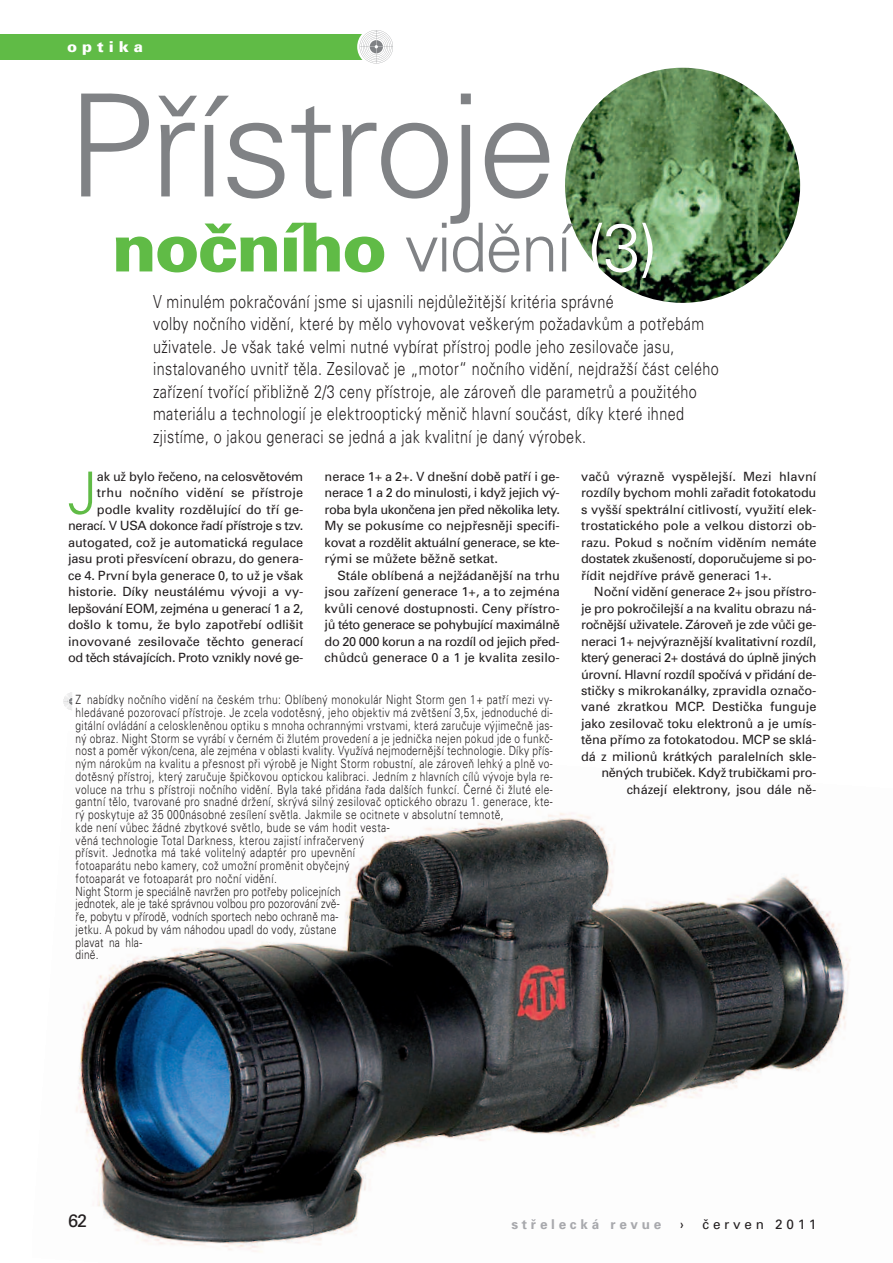
<style>
.page{position:relative;width:893px;height:1263px;background:#fff}
.page>*{position:absolute;margin:0;border:0;box-sizing:border-box;transform-origin:0 0}
.t1{font:300 142.5px "Univers CE";letter-spacing:-.03em;color:#808285}
.t2{font:900 67.5px "Univers CE";letter-spacing:-.035em;color:#60bb46}
.t3{font:300 58.35px "Univers CE";color:#60bb46}
.t4{font:300 18px/22.5px "Univers CE";letter-spacing:.025em;color:#231f20;scale:.8 1}
.t5{font:18px "Univers CE";color:#231f20}
.t6{font:900 15px "Univers CE";letter-spacing:.335em;color:#fff}
.t7{font:700 13.5px "Univers CE";letter-spacing:.275em;color:#a8a9ad}
.t8{font:13.5px "Univers CE";letter-spacing:.275em;color:#231f20}
.t9{font:12.75px/16.5px "Univers CE";letter-spacing:-.005em;color:#231f20;text-align:justify}
.t10{font:300 12.75px/12.8px "Univers CE";letter-spacing:.04em;color:#231f20;scale:.8 1}
.s1{font-weight:300;color:#808285}
.s2{font-weight:300;color:#fff}
</style>
<div class="page">
<img style="left:565px;top:68px;width:235px;height:235px;border-radius:50%">
<img style="left:76px;top:813px;width:774px;height:439px">
<div style="left:0;top:34px;width:376px;height:26px;background:#60bb46"></div>
<svg style="left:357px;top:28px;width:38px;height:38px"></svg>
<svg style="left:360px;top:30px;width:33px;height:33px"></svg>
<svg style="left:64px;top:692px;width:8px;height:18px"></svg>
<p class="t6" style="left:67px;top:41px;width:77px">optika</p>
<h1 class="t1" style="left:67px;top:94px;width:491px">Pfiístroje</h1>
<h2 class="t2" style="left:112px;top:223px;width:547px">noãního <span class="s1">vidûní</span> <span class="s2">(3)</span></h2>
<p class="t4" style="left:153px;top:291px;width:709px">V minulém pokraãování jsme si ujasnili nejdÛleÏitûj‰í kritéria správné<br>volby noãního vidûní, které by mûlo vyhovovat ve‰ker˘m poÏadavkÛm a potfiebám uÏivatele. Je v‰ak také velmi nutné vybírat pfiístroj podle jeho zesilovaãe jasu, instalovaného uvnitfi tûla. Zesilovaã je „motor“ noãního vidûní, nejdraÏ‰í ãást celého zafiízení tvofiící pfiibliÏnû 2/3 ceny pfiístroje, ale zároveÀ dle parametrÛ a pouÏitého materiálu a technologií je elektrooptick˘ mûniã hlavní souãást, díky které ihned zjistíme, o jakou generaci se jedná a jak kvalitní je dan˘ v˘robek.</p>
<p class="t9" style="left:68px;top:469px;width:237px;text-align:right">ak uÏ bylo fieãeno, na celosvûtovém<br>trhu noãního vidûní se pfiístroje podle kvality rozdûlující do tfií ge&shy;nerací. V USA dokonce fiadí pfiístroje s tzv. autogated, coÏ je automatická regulace jasu proti pfiesvícení obrazu, do genera&shy;ce 4. První byla generace 0, to uÏ je v‰ak historie. Díky neustálému v˘voji a vy&shy;lep‰ování EOM, zejména u generací 1 a 2, do‰lo k tomu, Ïe bylo zapotfiebí odli‰it inovované zesilovaãe tûchto generací od tûch stávajících. Proto vznikly nové ge-</p>
<p class="t9" style="left:581px;top:469px;width:237px">vaãÛ v˘raznû vyspûlej‰í. Mezi hlavní rozdíly bychom mohli zafiadit fotokatodu s vy‰‰í spektrální citlivostí, vyuÏití elek&shy;trostatického pole a velkou distorzi ob&shy;razu. Pokud s noãním vidûním nemáte dostatek zku‰eností, doporuãujeme si po&shy;fiídit nejdfiíve právû generaci 1+.</p>
<p class="t9" style="left:325px;top:469px;width:237px">nerace 1+ a 2+. V dne‰ní dobû patfií i ge&shy;nerace 1 a 2 do minulosti, i kdyÏ jejich v˘- roba byla ukonãena jen pfied nûkolika lety.<br>My se pokusíme co nejpfiesnûji specifi&shy;kovat a rozdûlit aktuální generace, se kte&shy;r˘mi se mÛÏete bûÏnû setkat.</p>
<p class="t9" style="left:325px;top:568px;width:237px;text-indent:13px">Stále oblíbená a nejÏádanûj‰í na trhu jsou zafiízení generace 1+, a to zejména kvÛli cenové dostupnosti. Ceny pfiístro&shy;jÛ této generace se pohybující maximálnû do 20 000 korun a na rozdíl od jejich pfied&shy;chÛdcÛ generace 0 a 1 je kvalita zesilo-</p>
<h3 class="t3" style="left:68px;top:472px;width:31px">J</h3>
<p class="t9" style="left:581px;top:584px;width:237px;text-align:right">Noãní vidûní generace 2+ jsou pfiístro&shy;je pro pokroãilej‰í a na kvalitu obrazu ná&shy;roãnûj‰í uÏivatele. ZároveÀ je zde vÛãi ge&shy;neraci 1+ nejv˘raznûj‰í kvalitativní rozdíl, kter˘ generaci 2+ dostává do úplnû jin˘ch úrovní. Hlavní rozdíl spoãívá v pfiidání de&shy;stiãky s mikrokanálky, zpravidla oznaão&shy;vané zkratkou MCP. Destiãka funguje jako zesilovaã toku elektronÛ a je umís&shy;tûna pfiímo za fotokatodou. MCP se sklá&shy;dá z milionÛ krátk˘ch paralelních skle&shy;nûn˘ch trubiãek. KdyÏ trubiãkami pro&shy;cházejí elektrony, jsou dále nû-</p>
<p class="t10" style="left:76px;top:695px;width:598px">Z nabídky noãního vidûní na ãeském trhu: Oblíben˘ monokulár Night Storm gen 1+ patfií mezi vy&shy;hledávané pozorovací pfiístroje. Je zcela vodotûsn˘, jeho objektiv má zvût‰ení 3,5x, jednoduché di&shy;gitální ovládání a celosklenûnou optiku s mnoha ochrann˘mi vrstvami, která zaruãuje v˘jimeãnû jas&shy;n˘ obraz. Night Storm se vyrábí v ãerném ãi Ïlutém provedení a je jedniãka nejen pokud jde o funkã&shy;nost a pomûr v˘kon/cena, ale zejména v oblasti kvality. VyuÏívá nejmodernûj‰í technologie. Díky pfiís&shy;n˘m nárokÛm na kvalitu a pfiesnost pfii v˘robû je Night Storm robustní, ale zároveÀ lehk˘ a plnû vo&shy;dotûsn˘ pfiístroj, kter˘ zaruãuje ‰piãkovou optickou kalibraci. Jedním z hlavních cílÛ v˘voje byla re&shy;voluce na trhu s pfiístroji noãního vidûní. Byla také pfiidána fiada dal‰ích funkcí. âerné ãi Ïluté ele&shy;gantní tûlo, tvarované pro snadné drÏení, skr˘vá siln˘ zesilovaã optického obrazu 1. generace, kte&shy;r˘ poskytuje aÏ 35 000násobné zesílení svûtla. Jakmile se ocitnete v absolutní temnotû,<br>kde není vÛbec Ïádné zbytkové svûtlo, bude se vám hodit vesta-<br>vûná technologie Total Darkness, kterou zajistí infraãerven˘<br>pfiísvit. Jednotka má také voliteln˘ adaptér pro upevnûní<br>fotoaparátu nebo kamery, coÏ umoÏní promûnit obyãejn˘<br>fotoaparát ve fotoaparát pro noãní vidûní.<br>Night Storm je speciálnû navrÏen pro potfieby policejních<br>jednotek, ale je také správnou volbou pro pozorování zvû-<br>fie, pobytu v pfiírodû, vodních sportech nebo ochranû ma-<br>jetku. A pokud by vám náhodou upadl do vody, zÛstane<br>plavat na hla-<br>dinû.</p>
<h3 class="t5" style="left:68px;top:1214px;width:21px">62</h3>
<p class="t7" style="left:511px;top:1219px;width:151px">stfielecká revue</p>
<p class="t8" style="left:680px;top:1219px;width:5px">›</p>
<p class="t8" style="left:702px;top:1219px;width:115px">ãerven 2011</p>
</div>
